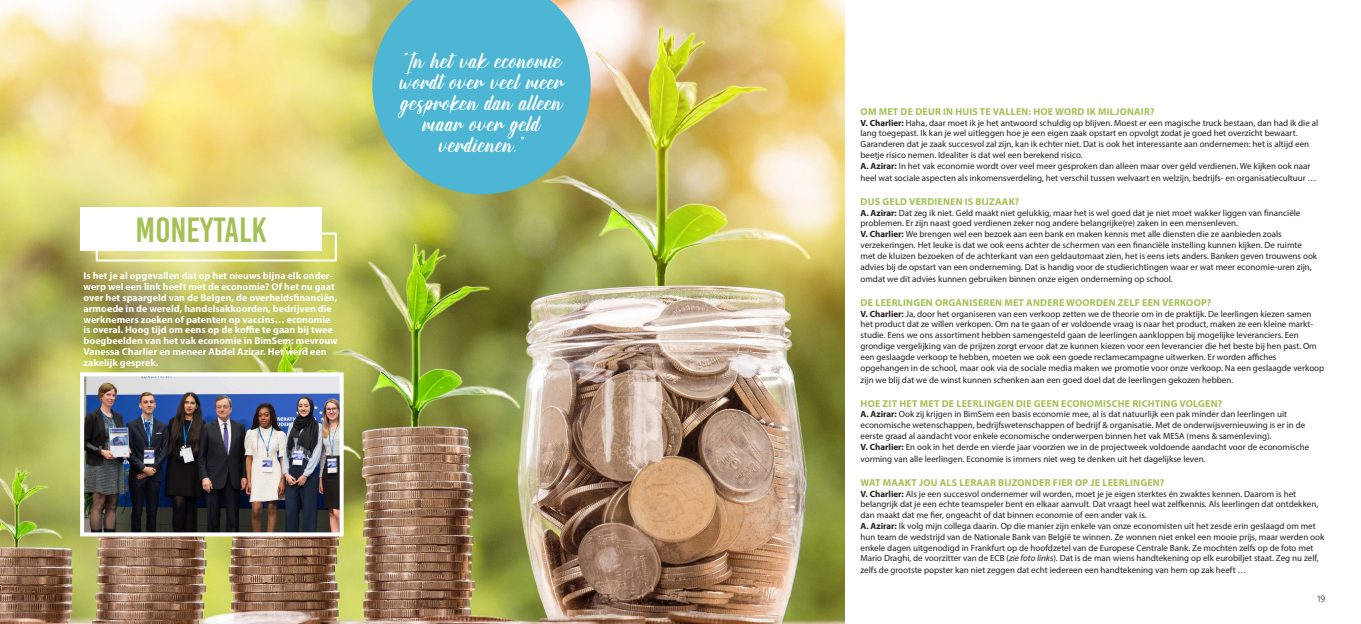
<style>
.page{position:relative;width:1361px;height:624px;background:#fff}
.page>*{position:absolute;margin:0;border:0;box-sizing:border-box;transform-origin:0 0}
.TITELS_B{font:35px "Bebas Kai";color:#a5c155}
.t1{font:23px/21px "Kinghawk";color:#fff;text-align:center}
.t2{font:700 10px/10.8px "Myriad Pro";color:#fff}
.Kleine_titels{font:700 10px "Myriad Pro";letter-spacing:.02em;color:#a5c155}
.t3{font:9px/10.8px "Myriad Pro";color:#231f20}
.t4{font:300 9px "Leelawadee UI";color:#231f20}
.s1{font-weight:700}
.s2{font-style:italic}
</style>
<div class="page">
<img style="left:0;top:0;width:845px;height:624px">
<div style="left:96px;top:232px;width:241px;height:29px;border:2px solid #fff"></div>
<div style="left:80px;top:207px;width:241px;height:44px;background:#fff"></div>
<svg style="left:372px;top:0;width:219px;height:194px;fill:#4db6d4"></svg>
<img style="left:85px;top:377px;width:254px;height:154px">
<div style="left:80px;top:372px;width:264px;height:164px;border:4px solid #fff"></div>
<p class="TITELS_B" style="left:136px;top:211px;width:132px">MONEYTALK</p>
<p class="t2" style="left:84px;top:270px;width:256px">Is het je al opgevallen dat op het nieuws bijna elk onder&shy;werp wel een link heeft met de economie? Of het nu gaat over het spaargeld van de Belgen, de overheidsfinanciën, armoede in de wereld, handelsakkoorden, bedrijven die werknemers zoeken of patenten op vaccins… economie is overal. Hoog tijd om eens op de koffie te gaan bij twee boegbeelden van het vak economie in BimSem: mevrouw Vanessa Charlier en meneer Abdel Azirar. Het werd een zakelijk gesprek.</p>
<p class="t1" style="left:399px;top:49px;width:166px">"In het vak economie wordt over veel meer gesproken dan alleen maar over geld verdienen."</p>
<p class="Kleine_titels" style="left:860px;top:105px;width:295px">OM MET DE DEUR IN HUIS TE VALLEN: HOE WORD IK MILJONAIR?</p>
<p class="t3" style="left:860px;top:117px;width:459px"><span class="s1">V. Charlier:</span> Haha, daar moet ik je het antwoord schuldig op blijven. Moest er een magische truck bestaan, dan had ik die al lang toegepast. Ik kan je wel uitleggen hoe je een eigen zaak opstart en opvolgt zodat je goed het overzicht bewaart.<br>Garanderen dat je zaak succesvol zal zijn, kan ik echter niet. Dat is ook het interessante aan ondernemen: het is altijd een beetje risico nemen. Idealiter is dat wel een berekend risico.</p>
<p class="t3" style="left:860px;top:160px;width:457px;line-height:12px"><span class="s1">A. Azirar:</span> In het vak economie wordt over veel meer gesproken dan alleen maar over geld verdienen. We kijken ook naar heel wat sociale aspecten als inkomensverdeling, het verschil tussen welvaart en welzijn, bedrijfs- en organisatiecultuur …</p>
<p class="Kleine_titels" style="left:860px;top:195px;width:160px">DUS GELD VERDIENEN IS BIJZAAK?</p>
<p class="t3" style="left:860px;top:207px;width:441px"><span class="s1">A. Azirar:</span> Dat zeg ik niet. Geld maakt niet gelukkig, maar het is wel goed dat je niet moet wakker liggen van financiële problemen. Er zijn naast goed verdienen zeker nog andere belangrijke(re) zaken in een mensenleven.</p>
<p class="t3" style="left:860px;top:229px;width:458px"><span class="s1">V. Charlier:</span> We brengen wel een bezoek aan een bank en maken kennis met alle diensten die ze aanbieden zoals verzekeringen. Het leuke is dat we ook eens achter de schermen van een financiële instelling kunnen kijken. De ruimte met de kluizen bezoeken of de achterkant van een geldautomaat zien, het is eens iets anders. Banken geven trouwens ook advies bij de opstart van een onderneming. Dat is handig voor de studierichtingen waar er wat meer economie-uren zijn,</p>
<p class="t3" style="left:860px;top:273px;width:314px">omdat we dit advies kunnen gebruiken binnen onze eigen onderneming op school.</p>
<p class="Kleine_titels" style="left:860px;top:296px;width:352px">DE LEERLINGEN ORGANISEREN MET ANDERE WOORDEN ZELF EEN VERKOOP?</p>
<p class="t3" style="left:860px;top:308px;width:465px"><span class="s1">V. Charlier:</span> Ja, door het organiseren van een verkoop zetten we de theorie om in de praktijk. De leerlingen kiezen samen het product dat ze willen verkopen. Om na te gaan of er voldoende vraag is naar het product, maken ze een kleine markt&shy;studie. Eens we ons assortiment hebben samengesteld gaan de leerlingen aankloppen bij mogelijke leveranciers. Een grondige vergelijking van de prijzen zorgt ervoor dat ze kunnen kiezen voor een leverancier die het beste bij hen past. Om een geslaagde verkoop te hebben, moeten we ook een goede reclamecampagne uitwerken. Er worden affiches opgehangen in de school, maar ook via de sociale media maken we promotie voor onze verkoop. Na een geslaagde verkoop</p>
<p class="t3" style="left:860px;top:374px;width:374px">zijn we blij dat we de winst kunnen schenken aan een goed doel dat de leerlingen gekozen hebben.</p>
<p class="Kleine_titels" style="left:860px;top:396px;width:363px">HOE ZIT HET MET DE LEERLINGEN DIE GEEN ECONOMISCHE RICHTING VOLGEN?</p>
<p class="t3" style="left:860px;top:409px;width:446px"><span class="s1">A. Azirar:</span> Ook zij krijgen in BimSem een basis economie mee, al is dat natuurlijk een pak minder dan leerlingen uit economische wetenschappen, bedrijfswetenschappen of bedrijf &amp; organisatie. Met de onderwijsvernieuwing is er in de eerste graad al aandacht voor enkele economische onderwerpen binnen het vak MESA (mens &amp; samenleving).</p>
<p class="t3" style="left:860px;top:440px;width:450px;line-height:12px"><span class="s1">V. Charlier:</span> En ook in het derde en vierde jaar voorzien we in de projectweek voldoende aandacht voor de economische vorming van alle leerlingen. Economie is immers niet weg te denken uit het dagelijkse leven.</p>
<p class="Kleine_titels" style="left:860px;top:476px;width:305px">WAT MAAKT JOU ALS LERAAR BIJZONDER FIER OP JE LEERLINGEN?</p>
<p class="t3" style="left:860px;top:488px;width:459px"><span class="s1">V. Charlier:</span> Als je een succesvol ondernemer wil worden, moet je je eigen sterktes én zwaktes kennen. Daarom is het belangrijk dat je een echte teamspeler bent en elkaar aanvult. Dat vraagt heel wat zelfkennis. Als leerlingen dat ontdekken, dan maakt dat me fier, ongeacht of dat binnen economie of een ander vak is.</p>
<p class="t3" style="left:860px;top:520px;width:465px"><span class="s1">A. Azirar:</span> Ik volg mijn collega daarin. Op die manier zijn enkele van onze economisten uit het zesde erin geslaagd om met hun team de wedstrijd van de Nationale Bank van België te winnen. Ze wonnen niet enkel een mooie prijs, maar werden ook enkele dagen uitgenodigd in Frankfurt op de hoofdzetel van de Europese Centrale Bank. Ze mochten zelfs op de foto met Mario Draghi, de voorzitter van de ECB (<span class="s2">zie foto links</span>). Dat is de man wiens handtekening op elk eurobiljet staat. Zeg nu zelf,</p>
<p class="t3" style="left:860px;top:565px;width:387px">zelfs de grootste popster kan niet zeggen dat echt iedereen een handtekening van hem op zak heeft …</p>
<p class="t4" style="left:1317px;top:592px;width:10px">19</p>
</div>
